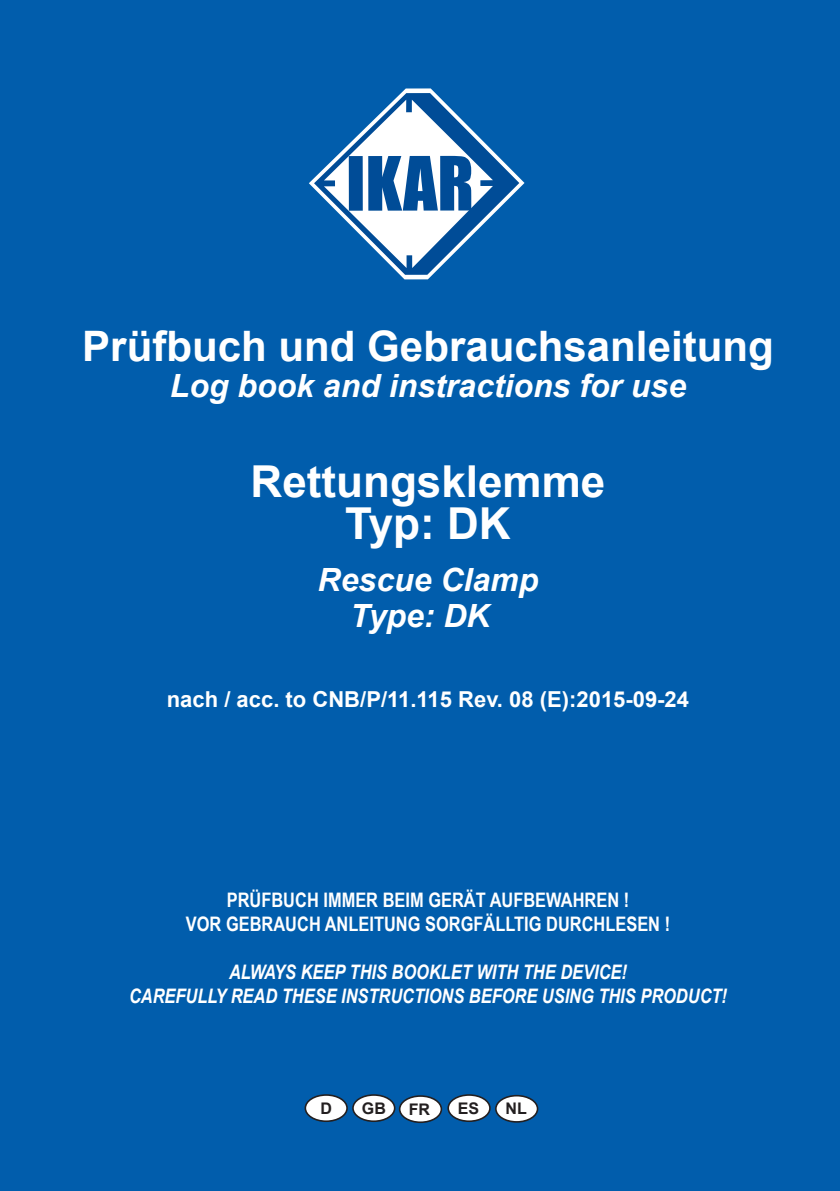
<style>
.page{position:relative;width:840px;height:1191px;background:#fff}
.page>*{position:absolute;margin:0;border:0;box-sizing:border-box;transform-origin:0 0}
.t1{font:700 44px/42px "Arial";color:#fff;text-align:center}
.t2{font:700 42px "Arial";color:#fff}
.t3{font:italic 700 32px/36px "Arial";color:#fff;text-align:center}
.t4{font:700 22px "Arial";color:#fff}
.t5{font:italic 700 20px/24px "Arial Narrow";color:#fff;text-align:center}
.t6{font:700 20px/24px "Arial Narrow";color:#fff;text-align:center}
.t7{font:700 16px "Arial";color:#231f20}
</style>
<div class="page">
<div style="left:0;top:0;width:839px;height:1191px;background:#015dac"></div>
<svg style="left:309px;top:88px;width:215px;height:191px"></svg>
<svg style="left:314px;top:93px;width:205px;height:182px"></svg>
<div style="left:305px;top:1095px;width:42px;height:26px;background:#fff;border-radius:50%"></div>
<div style="left:304px;top:1094px;width:43px;height:28px;border:2px solid #231f20;border-radius:50%"></div>
<div style="left:448px;top:1095px;width:41px;height:26px;background:#fff;border-radius:50%"></div>
<div style="left:447px;top:1094px;width:43px;height:28px;border:2px solid #231f20;border-radius:50%"></div>
<div style="left:399px;top:1096px;width:42px;height:26px;background:#fff;border-radius:50%"></div>
<div style="left:398px;top:1095px;width:44px;height:28px;border:2px solid #231f20;border-radius:50%"></div>
<div style="left:353px;top:1095px;width:41px;height:26px;background:#fff;border-radius:50%"></div>
<div style="left:352px;top:1094px;width:43px;height:28px;border:2px solid #231f20;border-radius:50%"></div>
<div style="left:495px;top:1095px;width:42px;height:26px;background:#fff;border-radius:50%"></div>
<div style="left:495px;top:1094px;width:43px;height:28px;border:2px solid #231f20;border-radius:50%"></div>
<h2 class="t2" style="left:82px;top:316px;width:692px">Prüfbuch und Gebrauchsanleitung</h2>
<h3 class="t3" style="left:170px;top:369px;width:517px">Log book and instractions for use</h3>
<h1 class="t1" style="left:250px;top:461px;width:356px">Rettungsklemme<br>Typ: DK</h1>
<h3 class="t3" style="left:317px;top:563px;width:222px">Rescue Clamp<br>Type: DK</h3>
<p class="t4" style="left:167px;top:684px;width:523px">nach / acc. to CNB/P/11.115 Rev. 08 (E):2015-09-24</p>
<p class="t6" style="left:186px;top:887px;width:485px">PRÜFBUCH IMMER BEIM GERÄT AUFBEWAHREN !<br>VOR GEBRAUCH ANLEITUNG SORGFÄLLTIG DURCHLESEN !</p>
<p class="t5" style="left:129px;top:959px;width:599px">ALWAYS KEEP THIS BOOKLET WITH THE DEVICE!<br>CAREFULLY READ THESE INSTRUCTIONS BEFORE USING THIS PRODUCT!</p>
<p class="t7" style="left:320px;top:1097px;width:13px">D</p>
<p class="t7" style="left:361px;top:1097px;width:25px">GB</p>
<p class="t7" style="left:408px;top:1097px;width:26px">FR<sup>FR</sup></p>
<p class="t7" style="left:457px;top:1096px;width:23px">ES</p>
<p class="t7" style="left:505px;top:1097px;width:23px">NL</p>
</div>
